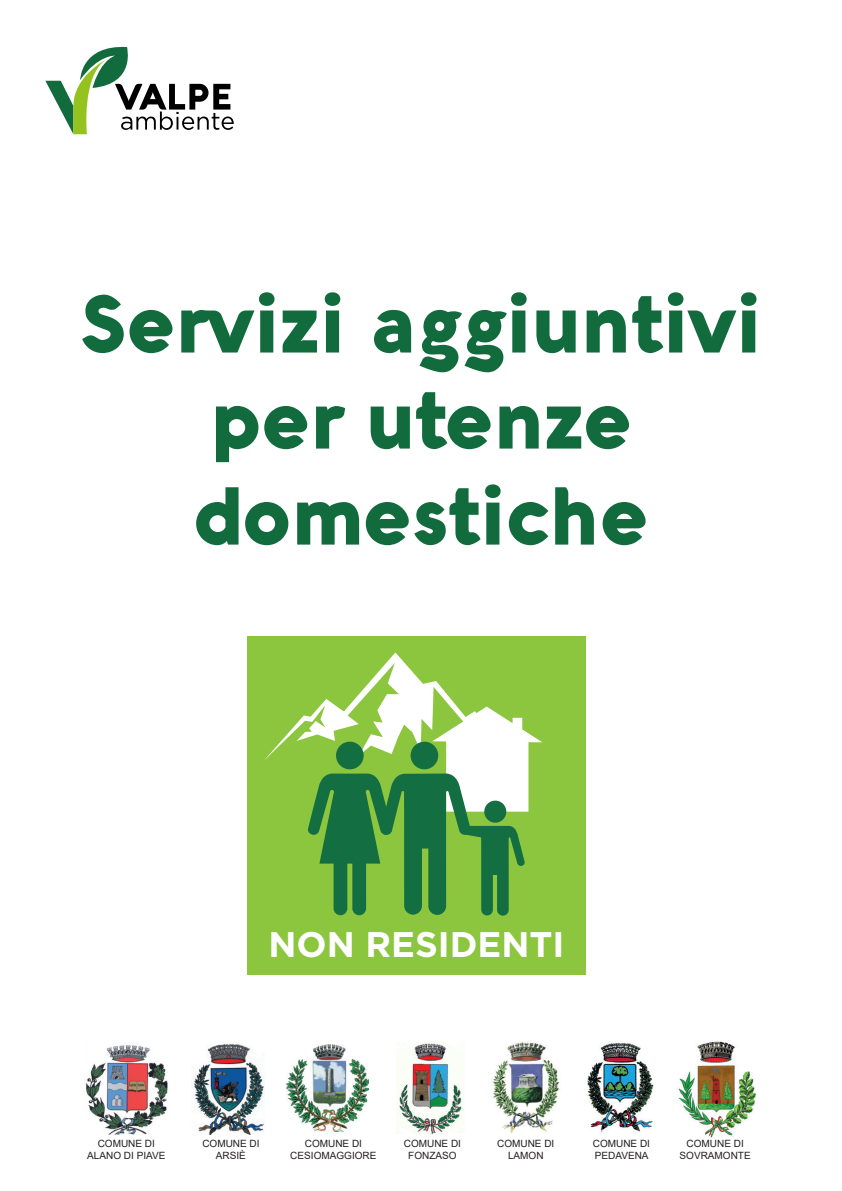
<style>
.page{position:relative;width:842px;height:1191px;background:#fff}
.page>*{position:absolute;margin:0;border:0;box-sizing:border-box;transform-origin:0 0}
.t1{font:900 80px "Aquawax";color:#126b3d}
.t2{font:700 35.6px "Gotham";color:#fff}
.t3{font:10px "Arial";color:#231f20}
</style>
<div class="page">
<svg style="left:45px;top:46px;width:189px;height:88px"></svg>
<div style="left:247px;top:636px;width:338px;height:338px;background:#8bc63e"></div>
<svg style="left:264px;top:652px;width:278px;height:263px"></svg>
<img style="left:192px;top:1044px;width:73px;height:90px">
<img style="left:286px;top:1044px;width:82px;height:87px">
<img style="left:399px;top:1042px;width:63px;height:93px">
<img style="left:492px;top:1042px;width:68px;height:91px">
<img style="left:587px;top:1042px;width:67px;height:90px">
<img style="left:678px;top:1041px;width:79px;height:96px">
<img style="left:85px;top:1045px;width:83px;height:90px">
<p class="t1" style="left:80px;top:269px;width:683px">Servizi aggiuntivi</p>
<p class="t1" style="left:210px;top:365px;width:424px">per utenze</p>
<p class="t1" style="left:193px;top:461px;width:457px">domestiche</p>
<h2 class="t2" style="left:268px;top:920px;width:298px">NON RESIDENTI</h2>
<p class="t3" style="left:98px;top:1136px;width:59px">COMUNE DI</p>
<p class="t3" style="left:87px;top:1148px;width:80px">ALANO DI PIAVE</p>
<p class="t3" style="left:202px;top:1136px;width:59px">COMUNE DI</p>
<p class="t3" style="left:216px;top:1148px;width:32px">ARSIÈ</p>
<p class="t3" style="left:305px;top:1136px;width:59px">COMUNE DI</p>
<p class="t3" style="left:290px;top:1148px;width:88px">CESIOMAGGIORE</p>
<p class="t3" style="left:404px;top:1136px;width:59px">COMUNE DI</p>
<p class="t3" style="left:408px;top:1148px;width:50px">FONZASO</p>
<p class="t3" style="left:497px;top:1136px;width:59px">COMUNE DI</p>
<p class="t3" style="left:508px;top:1148px;width:37px">LAMON</p>
<p class="t3" style="left:593px;top:1136px;width:59px">COMUNE DI</p>
<p class="t3" style="left:595px;top:1148px;width:55px">PEDAVENA</p>
<p class="t3" style="left:686px;top:1136px;width:59px">COMUNE DI</p>
<p class="t3" style="left:680px;top:1148px;width:73px">SOVRAMONTE</p>
</div>
